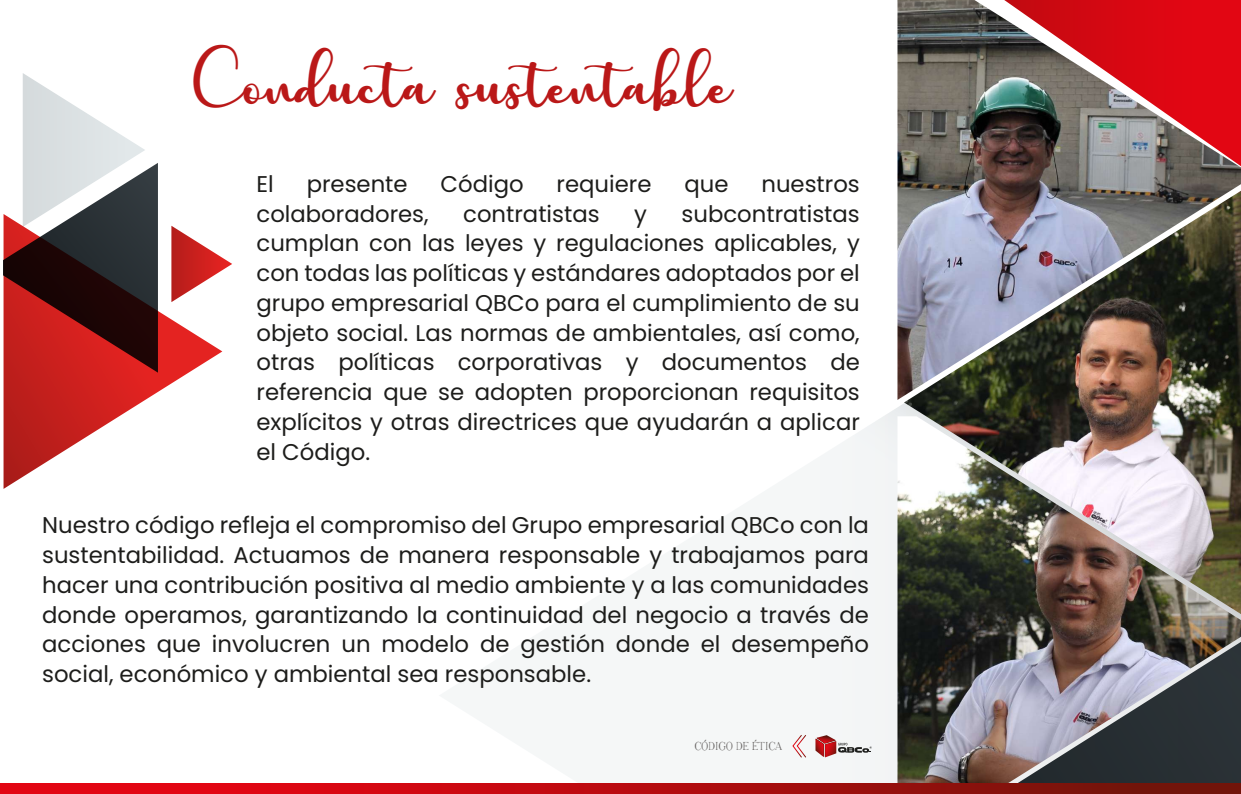
<style>
.page{position:relative;width:1241px;height:794px;background:#fff}
.page>*{position:absolute;margin:0;border:0;box-sizing:border-box;transform-origin:0 0}
.t1{font:48.56px "charlotte";color:#ba1818}
.t2{font:22.75px/29.8px "Poppins";color:#1d1d1b;text-align:justify}
.t3{font:12.25px "Adega Serif";color:#666362}
</style>
<div class="page">
<svg style="left:4px;top:225px;width:218px;height:264px"></svg>
<svg style="left:171px;top:226px;width:61px;height:76px"></svg>
<svg style="left:4px;top:73px;width:154px;height:300px"></svg>
<svg style="left:806px;top:403px;width:98px;height:362px"></svg>
<img style="left:904px;top:400px;width:336px;height:16px">
<img style="left:897px;top:416px;width:343px;height:367px">
<img style="left:897px;top:0;width:343px;height:400px">
<svg style="left:1004px;top:0;width:236px;height:166px"></svg>
<svg style="left:1012px;top:635px;width:228px;height:148px"></svg>
<svg style="left:792px;top:734px;width:14px;height:24px"></svg>
<svg style="left:815px;top:735px;width:56px;height:22px"></svg>
<svg style="left:0;top:783px;width:1240px;height:11px"></svg>
<h1 class="t1" style="left:194px;top:58px;width:539px">Conducta sustentable</h1>
<p class="t2" style="left:256px;top:169px;width:19px">El</p>
<p class="t2" style="left:307px;top:169px;width:102px">presente</p>
<p class="t2" style="left:440px;top:169px;width:85px">Código</p>
<p class="t2" style="left:556px;top:169px;width:96px">requiere</p>
<p class="t2" style="left:684px;top:169px;width:46px">que</p>
<p class="t2" style="left:761px;top:169px;width:100px">nuestros</p>
<p class="t2" style="left:256px;top:199px;width:174px">colaboradores,</p>
<p class="t2" style="left:463px;top:199px;width:138px">contratistas</p>
<p class="t2" style="left:634px;top:199px;width:14px">y</p>
<p class="t2" style="left:256px;top:199px;width:605px;text-indent:425px">subcontratistas cumplan con las leyes y regulaciones aplicables, y con todas las políticas y estándares adoptados por el grupo empresarial QBCo para el cumplimiento de su objeto social. Las normas de ambientales, así como, otras políticas corporativas y documentos de referencia que se adopten proporcionan requisitos explícitos y otras directrices que ayudarán a aplicar el Código.</p>
<p class="t2" style="left:42px;top:510px;width:828px">Nuestro código refleja el compromiso del Grupo empresarial QBCo con la sustentabilidad. Actuamos de manera responsable y trabajamos para hacer una contribución positiva al medio ambiente y a las comunidades donde operamos, garantizando la continuidad del negocio a través de acciones que involucren un modelo de gestión donde el desempeño social, económico y ambiental sea responsable.</p>
<p class="t3" style="left:694px;top:738px;width:90px">CÓDIGO DE ÉTICA</p>
</div>
